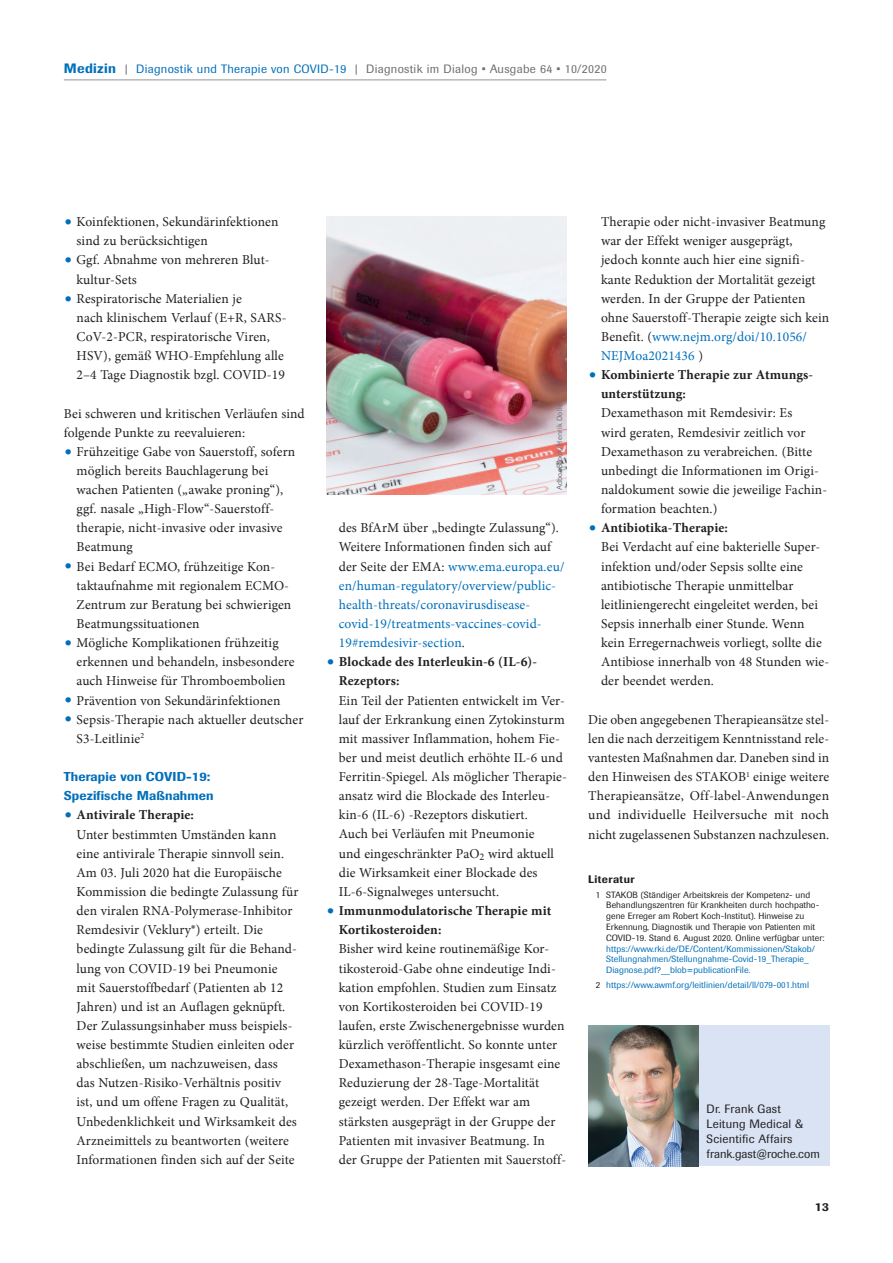
<style>
.page{position:relative;width:893px;height:1263px;background:#fff}
.page>*{position:absolute;margin:0;border:0;box-sizing:border-box;transform-origin:0 0}
.t1{font:13.5px/19.2px "Minion";letter-spacing:.01em;color:#231f20}
.t2{font:13.5px "Minion";letter-spacing:.01em;color:#006fba}
.t3{font:700 13.5px "Minion";letter-spacing:.01em;color:#231f20}
.t4{font:500 12.75px/19.2px "Imago";letter-spacing:.01em;color:#006fba}
.t5{font:12px "Imago";letter-spacing:.025em;color:#6c6d70}
.t6{font:12px/15px "Imago";letter-spacing:.02em;color:#231f20}
.t7{font:500 12px "Imago";color:#231f20}
.t8{font:500 10.8px "Imago";letter-spacing:.04em;color:#231f20}
.t9{font:9px/10.8px "Imago";letter-spacing:.005em;color:#231f20}
.t10{font:9px/10.8px "Imago";letter-spacing:.005em;color:#006fba}
.t11{font:7.5px "Imago";letter-spacing:.04em;color:#6c6d70}
.s1{font-weight:500;font-size:13.5px;color:#006fba}
.s2{color:#006fba}
.s3{font-family:"European Pi Three";color:#006fba}
.s4{font-weight:700}
.s5{color:#231f20}
.s6{font-family:"European Pi Three";font-weight:400;color:#006fba}
</style>
<div class="page">
<img style="left:326px;top:217px;width:241px;height:278px">
<hr style="left:64px;top:80px;width:542px;height:1px;background:#939598">
<div style="left:698px;top:1025px;width:131px;height:141px;background:#d9e3f3"></div>
<img style="left:588px;top:1025px;width:110px;height:141px">
<p class="t5" style="left:64px;top:61px;width:544px"><span class="s1">Medizin</span> | <span class="s2">Diagnostik und Therapie von COVID-19</span> | Diagnostik im Dialog • Ausgabe 64 • 10/2020</p>
<p class="t1" style="left:64px;top:212px;width:216px"><span class="s3">O</span> Koinfektionen, Sekundärinfektionen</p>
<p class="t1" style="left:77px;top:231px;width:133px">sind zu berücksichtigen</p>
<p class="t1" style="left:64px;top:251px;width:207px"><span class="s3">O</span> Ggf. Abnahme von mehreren Blut-</p>
<p class="t1" style="left:77px;top:270px;width:62px">kultur-Sets</p>
<p class="t1" style="left:64px;top:289px;width:180px"><span class="s3">O</span> Respiratorische Materialien je</p>
<p class="t1" style="left:77px;top:308px;width:211px">nach klinischem Verlauf (E+R, SARS-</p>
<p class="t1" style="left:77px;top:327px;width:195px">CoV-2-PCR, respiratorische Viren,</p>
<p class="t1" style="left:77px;top:346px;width:209px">HSV), gemäß WHO-Empfehlung alle</p>
<p class="t1" style="left:77px;top:365px;width:210px">2–4 Tage Diagnostik bzgl. COVID-19</p>
<p class="t1" style="left:64px;top:404px;width:242px">Bei schweren und kritischen Verläufen sind</p>
<p class="t1" style="left:64px;top:423px;width:183px">folgende Punkte zu reevaluieren:</p>
<p class="t1" style="left:64px;top:442px;width:233px"><span class="s3">O</span> Frühzeitige Gabe von Sauerstoff, sofern</p>
<p class="t1" style="left:77px;top:461px;width:193px">möglich bereits Bauchlagerung bei</p>
<p class="t1" style="left:77px;top:480px;width:208px">wachen Patienten („awake proning“),</p>
<p class="t1" style="left:77px;top:499px;width:199px">ggf. nasale „High-Flow“-Sauerstoff-</p>
<p class="t1" style="left:77px;top:518px;width:207px">therapie, nicht-invasive oder invasive</p>
<p class="t1" style="left:77px;top:538px;width:58px">Beatmung</p>
<p class="t1" style="left:64px;top:557px;width:213px"><span class="s3">O</span> Bei Bedarf ECMO, frühzeitige Kon-</p>
<p class="t1" style="left:77px;top:576px;width:214px">taktaufnahme mit regionalem ECMO-</p>
<p class="t1" style="left:77px;top:595px;width:216px">Zentrum zur Beratung bei schwierigen</p>
<p class="t1" style="left:77px;top:614px;width:125px">Beatmungssituationen</p>
<p class="t1" style="left:64px;top:633px;width:216px"><span class="s3">O</span> Mögliche Komplikationen frühzeitig</p>
<p class="t1" style="left:77px;top:652px;width:220px">erkennen und behandeln, insbesondere</p>
<p class="t1" style="left:77px;top:671px;width:211px">auch Hinweise für Thromboembolien</p>
<p class="t1" style="left:64px;top:691px;width:218px"><span class="s3">O</span> Prävention von Sekundärinfektionen</p>
<p class="t1" style="left:64px;top:710px;width:241px"><span class="s3">O</span> Sepsis-Therapie nach aktueller deutscher</p>
<p class="t1" style="left:77px;top:729px;width:69px">S3-Leitlinie<sup>2</sup></p>
<p class="t4" style="left:64px;top:767px;width:151px">Therapie von COVID-19:<br>Spezifische Maßnahmen</p>
<p class="t1" style="left:77px;top:806px;width:223px;text-indent:-13px"><span class="s3">O</span> <span class="s4">Antivirale Therapie:<br></span>Unter bestimmten Umständen kann eine antivirale Therapie sinnvoll sein.<br>Am 03. Juli 2020 hat die Europäische Kommission die bedingte Zulassung für den viralen RNA-Polymerase-Inhibitor Remdesivir (Veklury®) erteilt. Die bedingte Zulassung gilt für die Behand&shy;lung von COVID-19 bei Pneumonie mit Sauerstoffbedarf (Patienten ab 12<br>Jahren) und ist an Auflagen geknüpft.<br>Der Zulassungsinhaber muss beispiels&shy;weise bestimmte Studien einleiten oder abschließen, um nachzuweisen, dass das Nutzen-Risiko-Verhältnis positiv ist, und um offene Fragen zu Qualität, Unbedenklichkeit und Wirksamkeit des Arzneimittels zu beantworten (weitere Informationen finden sich auf der Seite</p>
<p class="t11" style="left:555px;top:490px;width:88px;rotate:-90deg">AdboeStock/Henrik Dolle</p>
<p class="t1" style="left:339px;top:518px;width:222px">des BfArM über „bedingte Zulassung“).</p>
<p class="t1" style="left:339px;top:538px;width:214px">Weitere Informationen finden sich auf</p>
<p class="t2" style="left:339px;top:557px;width:227px"><span class="s5">der Seite der EMA:</span> www.ema.europa.eu/</p>
<p class="t2" style="left:339px;top:576px;width:219px">en/human-regulatory/overview/public-</p>
<p class="t2" style="left:339px;top:595px;width:193px">health-threats/coronavirusdisease-</p>
<p class="t2" style="left:339px;top:615px;width:204px">covid-19/treatments-vaccines-covid-</p>
<p class="t2" style="left:339px;top:634px;width:128px">19#remdesivir-section<span class="s5">.</span></p>
<p class="t3" style="left:326px;top:652px;width:213px"><span class="s6">O</span> Blockade des Interleukin-6 (IL-6)-</p>
<p class="t3" style="left:339px;top:671px;width:62px">Rezeptors:</p>
<p class="t1" style="left:339px;top:691px;width:228px">Ein Teil der Patienten entwickelt im Ver-</p>
<p class="t1" style="left:339px;top:710px;width:227px">lauf der Erkrankung einen Zytokinsturm</p>
<p class="t1" style="left:339px;top:729px;width:223px">mit massiver Inflammation, hohem Fie-</p>
<p class="t1" style="left:339px;top:748px;width:226px">ber und meist deutlich erhöhte IL-6 und</p>
<p class="t1" style="left:339px;top:767px;width:230px">Ferritin-Spiegel. Als möglicher Therapie-</p>
<p class="t1" style="left:339px;top:786px;width:213px">ansatz wird die Blockade des Interleu-</p>
<p class="t1" style="left:339px;top:805px;width:191px">kin-6 (IL-6) -Rezeptors diskutiert.</p>
<p class="t1" style="left:339px;top:824px;width:197px">Auch bei Verläufen mit Pneumonie</p>
<p class="t1" style="left:339px;top:844px;width:217px">und eingeschränkter PaO<sub>2</sub> wird aktuell</p>
<p class="t1" style="left:339px;top:863px;width:200px">die Wirksamkeit einer Blockade des</p>
<p class="t1" style="left:339px;top:882px;width:162px">IL-6-Signalweges untersucht.</p>
<p class="t3" style="left:326px;top:901px;width:227px"><span class="s6">O</span> Immunmodulatorische Therapie mit</p>
<p class="t3" style="left:339px;top:920px;width:104px">Kortikosteroiden:</p>
<p class="t1" style="left:339px;top:939px;width:229px">Bisher wird keine routinemäßige Kor&shy;tikosteroid-Gabe ohne eindeutige Indi&shy;kation empfohlen. Studien zum Einsatz von Kortikosteroiden bei COVID-19 laufen, erste Zwischenergebnisse wurden kürzlich veröffentlicht. So konnte unter Dexamethason-Therapie insgesamt eine Reduzierung der 28-Tage-Mortalität gezeigt werden. Der Effekt war am stärksten ausgeprägt in der Gruppe der Patienten mit invasiver Beatmung. In der Gruppe der Patienten mit Sauerstoff-</p>
<p class="t1" style="left:601px;top:212px;width:226px">Therapie oder nicht-invasiver Beatmung</p>
<p class="t1" style="left:601px;top:231px;width:193px">war der Effekt weniger ausgeprägt,</p>
<p class="t1" style="left:601px;top:251px;width:205px">jedoch konnte auch hier eine signifi-</p>
<p class="t1" style="left:601px;top:270px;width:216px">kante Reduktion der Mortalität gezeigt</p>
<p class="t1" style="left:601px;top:289px;width:206px">werden. In der Gruppe der Patienten</p>
<p class="t1" style="left:601px;top:308px;width:230px">ohne Sauerstoff-Therapie zeigte sich kein</p>
<p class="t2" style="left:601px;top:328px;width:208px"><span class="s5">Benefit. (</span>www.nejm.org/doi/10.1056/</p>
<p class="t2" style="left:601px;top:347px;width:103px">NEJMoa2021436 <span class="s5">)</span></p>
<p class="t3" style="left:588px;top:365px;width:226px"><span class="s6">O</span> Kombinierte Therapie zur Atmungs-</p>
<p class="t3" style="left:601px;top:384px;width:87px">unterstützung:</p>
<p class="t1" style="left:601px;top:404px;width:193px">Dexamethason mit Remdesivir: Es</p>
<p class="t1" style="left:601px;top:423px;width:206px">wird geraten, Remdesivir zeitlich vor</p>
<p class="t1" style="left:601px;top:442px;width:213px">Dexamethason zu verabreichen. (Bitte</p>
<p class="t1" style="left:601px;top:461px;width:219px">unbedingt die Informationen im Origi-</p>
<p class="t1" style="left:601px;top:480px;width:228px">naldokument sowie die jeweilige Fachin-</p>
<p class="t1" style="left:601px;top:499px;width:118px">formation beachten.)</p>
<p class="t3" style="left:588px;top:518px;width:141px"><span class="s6">O</span> Antibiotika-Therapie:</p>
<p class="t1" style="left:601px;top:537px;width:221px">Bei Verdacht auf eine bakterielle Super-</p>
<p class="t1" style="left:601px;top:557px;width:204px">infektion und/oder Sepsis sollte eine</p>
<p class="t1" style="left:601px;top:576px;width:194px">antibiotische Therapie unmittelbar</p>
<p class="t1" style="left:601px;top:595px;width:219px">leitliniengerecht eingeleitet werden, bei</p>
<p class="t1" style="left:601px;top:614px;width:205px">Sepsis innerhalb einer Stunde. Wenn</p>
<p class="t1" style="left:601px;top:633px;width:222px">kein Erregernachweis vorliegt, sollte die</p>
<p class="t1" style="left:601px;top:652px;width:230px">Antibiose innerhalb von 48 Stunden wie-</p>
<p class="t1" style="left:601px;top:671px;width:114px">der beendet werden.</p>
<p class="t1" style="left:588px;top:710px;width:243px;text-align:justify">Die oben angegebenen Therapieansätze stel&shy;len die nach derzeitigem Kenntnisstand rele&shy;vantesten Maßnahmen dar. Daneben sind in den Hinweisen des STAKOB<sup>1</sup> einige weitere Therapieansätze, Off-label-Anwendungen und individuelle Heilversuche mit noch nicht zugelassenen Substanzen nachzulesen.</p>
<p class="t8" style="left:588px;top:872px;width:48px">Literatur</p>
<p class="t9" style="left:606px;top:889px;width:220px;text-indent:-11px">1 STAKOB (Ständiger Arbeitskreis der Kompetenz- und Behandlungszentren für Krankheiten durch hochpatho&shy;gene Erreger am Robert Koch-Institut). Hinweise zu Erkennung, Diagnostik und Therapie von Patienten mit COVID-19. Stand 6. August 2020. Online verfügbar unter:</p>
<p class="t10" style="left:606px;top:943px;width:210px">https://www.rki.de/DE/Content/Kommissionen/Stakob/<br>Stellungnahmen/Stellungnahme-Covid-19_Therapie_<br>Diagnose.pdf?__blob=publicationFile.</p>
<p class="t10" style="left:596px;top:980px;width:215px"><span class="s5">2</span> https://www.awmf.org/leitlinien/detail/ll/079-001.html</p>
<p class="t6" style="left:707px;top:1101px;width:115px">Dr. Frank Gast<br>Leitung Medical &amp;<br>Scientific Affairs frank.gast@roche.com</p>
<p class="t7" style="left:815px;top:1198px;width:16px">13</p>
</div>
